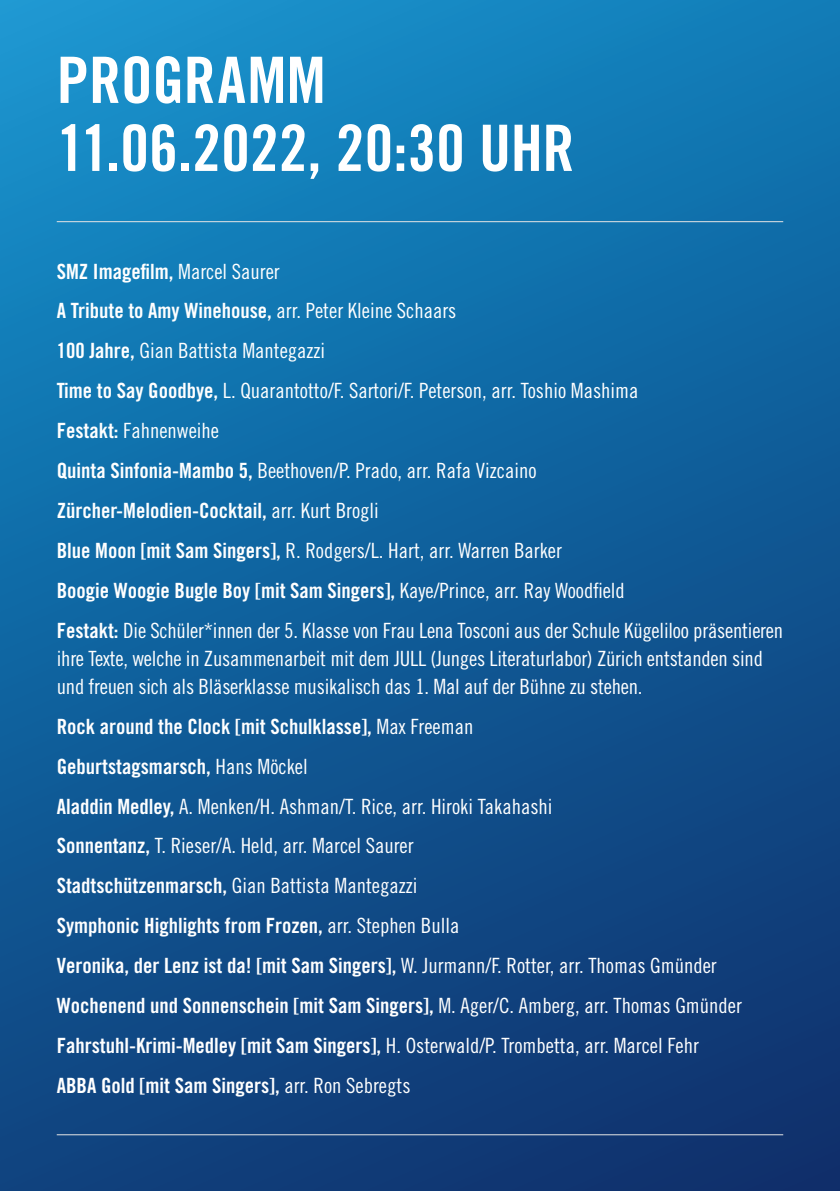
<style>
.page{position:relative;width:840px;height:1191px;background:#fff}
.page>*{position:absolute;margin:0;border:0;box-sizing:border-box;transform-origin:0 0}
.t1{font:64px/68px "Trade Gothic LT Std Bd Cn 20";letter-spacing:.005em;color:#fff}
.t2{font:21px/40px "Trade Gothic LT Std Cn 18";letter-spacing:-.01em;color:#fff}
.t3{font:21px/40px "Trade Gothic LT Std Bd Cn 20";color:#fff}
.s1{font-family:"Trade Gothic LT Std Cn 18"}
.s2{font-family:"Trade Gothic LT Std Bd Cn 20"}
</style>
<div class="page">
<div style="left:0;top:0;width:839px;height:1191px;background:linear-gradient(to bottom,#1389c3,#0e3572)"></div>
<hr style="left:57px;top:221px;width:725px;height:1px;background:#e5e5e5">
<hr style="left:57px;top:1134px;width:725px;height:1px;background:#e5e5e5">
<h1 class="t1" style="left:57px;top:46px;width:519px">PROGRAMM<br>11.06.2022, 20:30 UHR</h1>
<p class="t3" style="left:57px;top:251px;width:401px">SMZ Imagefilm, <span class="s1">Marcel Saurer<br></span>A Tribute to Amy Winehouse, <span class="s1">arr. Peter Kleine Schaars</span></p>
<p class="t2" style="left:57px;top:331px;width:583px"><span class="s2">100 Jahre,</span> Gian Battista Mantegazzi<br><span class="s2">Time to Say Goodbye,</span> L. Quarantotto/F. Sartori/F. Peterson, arr. Toshio Mashima <span class="s2">Festakt:</span> Fahnenweihe<br><span class="s2">Quinta Sinfonia-Mambo 5,</span> Beethoven/P. Prado, arr. Rafa Vizcaino</p>
<p class="t3" style="left:57px;top:490px;width:323px">Zürcher-Melodien-Cocktail, <span class="s1">arr. Kurt Brogli</span></p>
<p class="t2" style="left:57px;top:530px;width:506px"><span class="s2">Blue Moon [mit Sam Singers],</span> R. Rodgers/L. Hart, arr. Warren Barker</p>
<p class="t3" style="left:57px;top:570px;width:569px">Boogie Woogie Bugle Boy [mit Sam Singers], <span class="s1">Kaye/Prince, arr. Ray Woodfield</span></p>
<p class="t2" style="left:57px;top:616px;width:727px;line-height:28px"><span class="s2">Festakt:</span> Die Schüler*innen der 5. Klasse von Frau Lena Tosconi aus der Schule Kügeliloo präsentieren ihre Texte, welche in Zusammenarbeit mit dem JULL (Junges Literaturlabor) Zürich entstanden sind und freuen sich als Bläserklasse musikalisch das 1. Mal auf der Bühne zu stehen.</p>
<p class="t3" style="left:57px;top:706px;width:418px">Rock around the Clock [mit Schulklasse], <span class="s1">Max Freeman<br></span>Geburtstagsmarsch, <span class="s1">Hans Möckel</span></p>
<p class="t2" style="left:57px;top:786px;width:497px"><span class="s2">Aladdin Medley,</span> A. Menken/H. Ashman/T. Rice, arr. Hiroki Takahashi<br><span class="s2">Sonnentanz,</span> T. Rieser/A. Held, arr. Marcel Saurer<br><span class="s2">Stadtschützenmarsch,</span> Gian Battista Mantegazzi</p>
<p class="t3" style="left:57px;top:905px;width:686px">Symphonic Highlights from Frozen, <span class="s1">arr. Stephen Bulla<br></span>Veronika, der Lenz ist da! [mit Sam Singers], <span class="s1">W. Jurmann/F. Rotter, arr. Thomas Gmünder </span>Wochenend und Sonnenschein [mit Sam Singers], <span class="s1">M. Ager/C. Amberg, arr. Thomas Gmünder </span>Fahrstuhl-Krimi-Medley [mit Sam Singers], <span class="s1">H. Osterwald/P. Trombetta, arr. Marcel Fehr </span>ABBA Gold [mit Sam Singers], <span class="s1">arr. Ron Sebregts</span></p>
</div>
